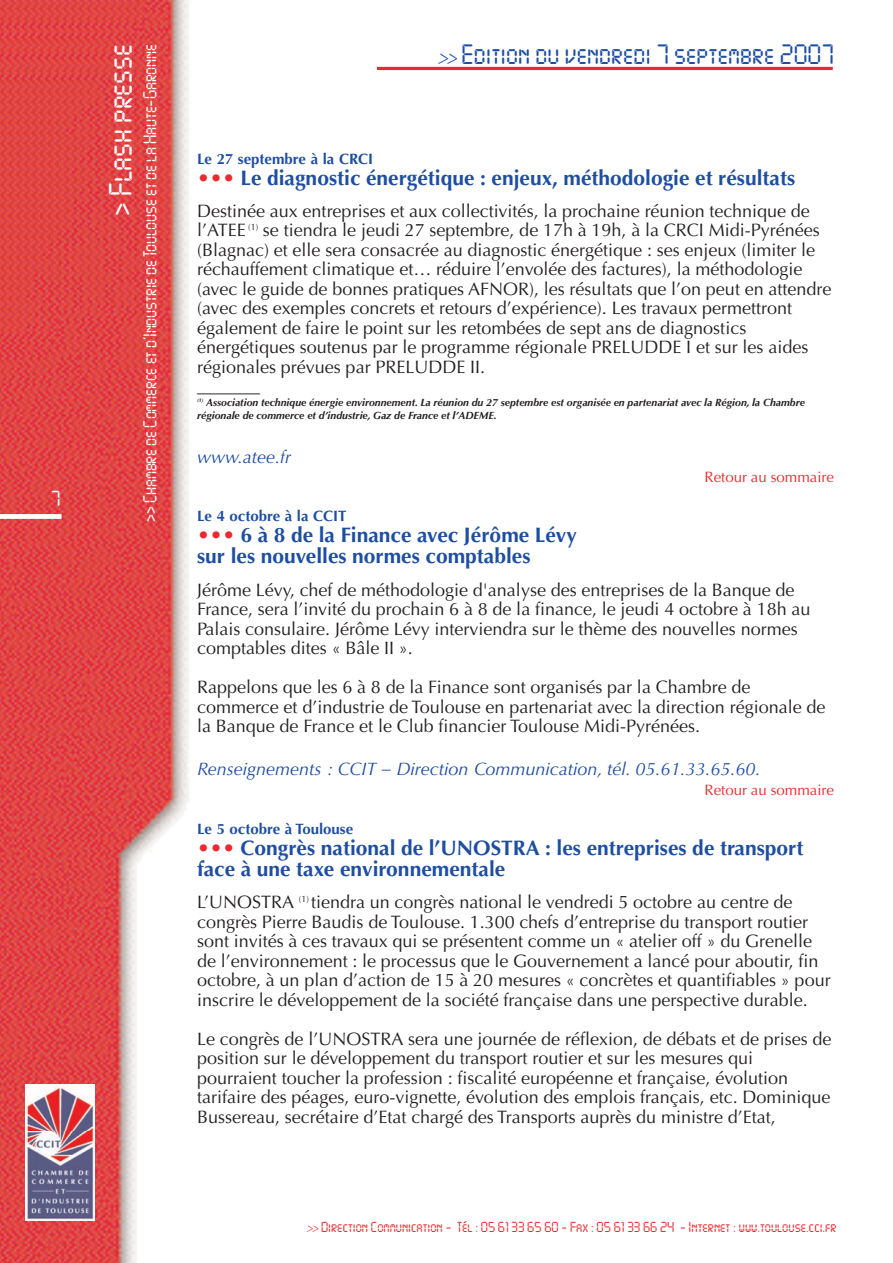
<style>
.page{position:relative;width:893px;height:1263px;background:#fff}
.page>*{position:absolute;margin:0;border:0;box-sizing:border-box;transform-origin:0 0}
.t1{font:28.5px "Digital ICG";color:#fff}
.t2{font:24.6px "Digital ICG";color:#1e4ea1}
.t3{font:700 21px/21px "Optima";color:#1e4ea1}
.t4{font:19.2px "Digital ICG";color:#fff}
.t5{font:18px/19.5px "Optima";color:#231f20}
.t6{font:italic 18px "Optima";color:#1e4ea1}
.t7{font:16.5px "Digital ICG";letter-spacing:-.01em;color:#fff}
.t8{font:700 15px "Optima";color:#1e4ea1}
.t9{font:15px "Optima";color:#ea2a2e}
.t10{font:12.75px "Digital ICG";color:#ea2a2e}
.t11{font:italic 700 10.5px/13.5px "Optima";color:#231f20}
.s1{font-family:"Univers";font-weight:300;font-style:italic;font-stretch:condensed;font-size:20.7px}
.s2{color:#ea2a2e}
.s3{font-family:"Univers";font-weight:300;font-style:italic;font-stretch:condensed}
</style>
<div class="page">
<hr style="left:377px;top:67px;width:456px;height:3px;background:#ea2a2e">
<img style="left:0;top:0;width:188px;height:1263px">
<div style="left:0;top:514px;width:62px;height:5px;background:#fff"></div>
<img style="left:25px;top:1084px;width:70px;height:47px">
<img style="left:25px;top:1131px;width:70px;height:89px">
<p class="t4" style="left:51px;top:488px;width:11px">7</p>
<h1 class="t1" style="left:105px;top:216px;width:173px;rotate:-90deg">&gt; Flash presse</h1>
<p class="t7" style="left:141px;top:522px;width:479px;rotate:-90deg">&gt;&gt; Chambre de Commerce et d’Industrie de Toulouse et de la Haute-Garonne</p>
<h2 class="t2" style="left:438px;top:41px;width:397px"><span class="s1">&gt;&gt;</span> Edition du vendredi 7 septembre 2007</h2>
<p class="t8" style="left:197px;top:152px;width:178px">Le 27 septembre à la CRCI</p>
<p class="t3" style="left:197px;top:169px;width:600px"><span class="s2">•••</span> Le diagnostic énergétique : enjeux, méthodologie et résultats</p>
<p class="t5" style="left:197px;top:203px;width:636px">Destinée aux entreprises et aux collectivités, la prochaine réunion technique de l’ATEE <sup>(1)</sup> se tiendra le jeudi 27 septembre, de 17h à 19h, à la CRCI Midi-Pyrénées (Blagnac) et elle sera consacrée au diagnostic énergétique : ses enjeux (limiter le réchauffement climatique et… réduire l’envolée des factures), la méthodologie (avec le guide de bonnes pratiques AFNOR), les résultats que l’on peut en attendre (avec des exemples concrets et retours d’expérience). Les travaux permettront également de faire le point sur les retombées de sept ans de diagnostics énergétiques soutenus par le programme régionale PRELUDDE I et sur les aides régionales prévues par PRELUDDE II.<br>_______</p>
<p class="t11" style="left:197px;top:397px;width:609px"><sup>(1)</sup> Association technique énergie environnement. La réunion du 27 septembre est organisée en partenariat avec la Région, la Chambre régionale de commerce et d’industrie, Gaz de France et l’ADEME.</p>
<p class="t6" style="left:197px;top:449px;width:95px">www.atee.fr</p>
<p class="t9" style="left:704px;top:471px;width:131px">Retour au sommaire</p>
<p class="t8" style="left:197px;top:510px;width:151px">Le 4 octobre à la CCIT</p>
<p class="t3" style="left:197px;top:527px;width:381px"><span class="s2">•••</span> 6 à 8 de la Finance avec Jérôme Lévy sur les nouvelles normes comptables</p>
<p class="t5" style="left:197px;top:581px;width:615px">Jérôme Lévy, chef de méthodologie d'analyse des entreprises de la Banque de France, sera l’invité du prochain 6 à 8 de la finance, le jeudi 4 octobre à 18h au Palais consulaire. Jérôme Lévy interviendra sur le thème des nouvelles normes comptables dites « Bâle II ».</p>
<p class="t5" style="left:197px;top:679px;width:630px">Rappelons que les 6 à 8 de la Finance sont organisés par la Chambre de commerce et d’industrie de Toulouse en partenariat avec la direction régionale de la Banque de France et le Club financier Toulouse Midi-Pyrénées.</p>
<p class="t6" style="left:197px;top:762px;width:565px">Renseignements : CCIT – Direction Communication, tél. 05.61.33.65.60.</p>
<p class="t9" style="left:704px;top:783px;width:131px">Retour au sommaire</p>
<p class="t8" style="left:197px;top:822px;width:158px">Le 5 octobre à Toulouse</p>
<p class="t3" style="left:197px;top:839px;width:608px"><span class="s2">•••</span> Congrès national de l’UNOSTRA : les entreprises de transport face à une taxe environnementale</p>
<p class="t5" style="left:197px;top:894px;width:635px">L’UNOSTRA <sup>(1)</sup> tiendra un congrès national le vendredi 5 octobre au centre de congrès Pierre Baudis de Toulouse. 1.300 chefs d’entreprise du transport routier sont invités à ces travaux qui se présentent comme un « atelier off » du Grenelle de l’environnement : le processus que le Gouvernement a lancé pour aboutir, fin octobre, à un plan d’action de 15 à 20 mesures « concrètes et quantifiables » pour inscrire le développement de la société française dans une perspective durable.</p>
<p class="t5" style="left:197px;top:1030px;width:636px">Le congrès de l’UNOSTRA sera une journée de réflexion, de débats et de prises de position sur le développement du transport routier et sur les mesures qui pourraient toucher la profession : fiscalité européenne et française, évolution tarifaire des péages, euro-vignette, évolution des emplois français, etc. Dominique Bussereau, secrétaire d’Etat chargé des Transports auprès du ministre d’Etat,</p>
<p class="t10" style="left:307px;top:1220px;width:531px"><span class="s3">&gt;&gt;</span> Direction Communication - Tél : 05 61 33 65 60 - Fax : 05 61 33 66 24 - Internet : www.toulouse.cci.fr</p>
</div>
